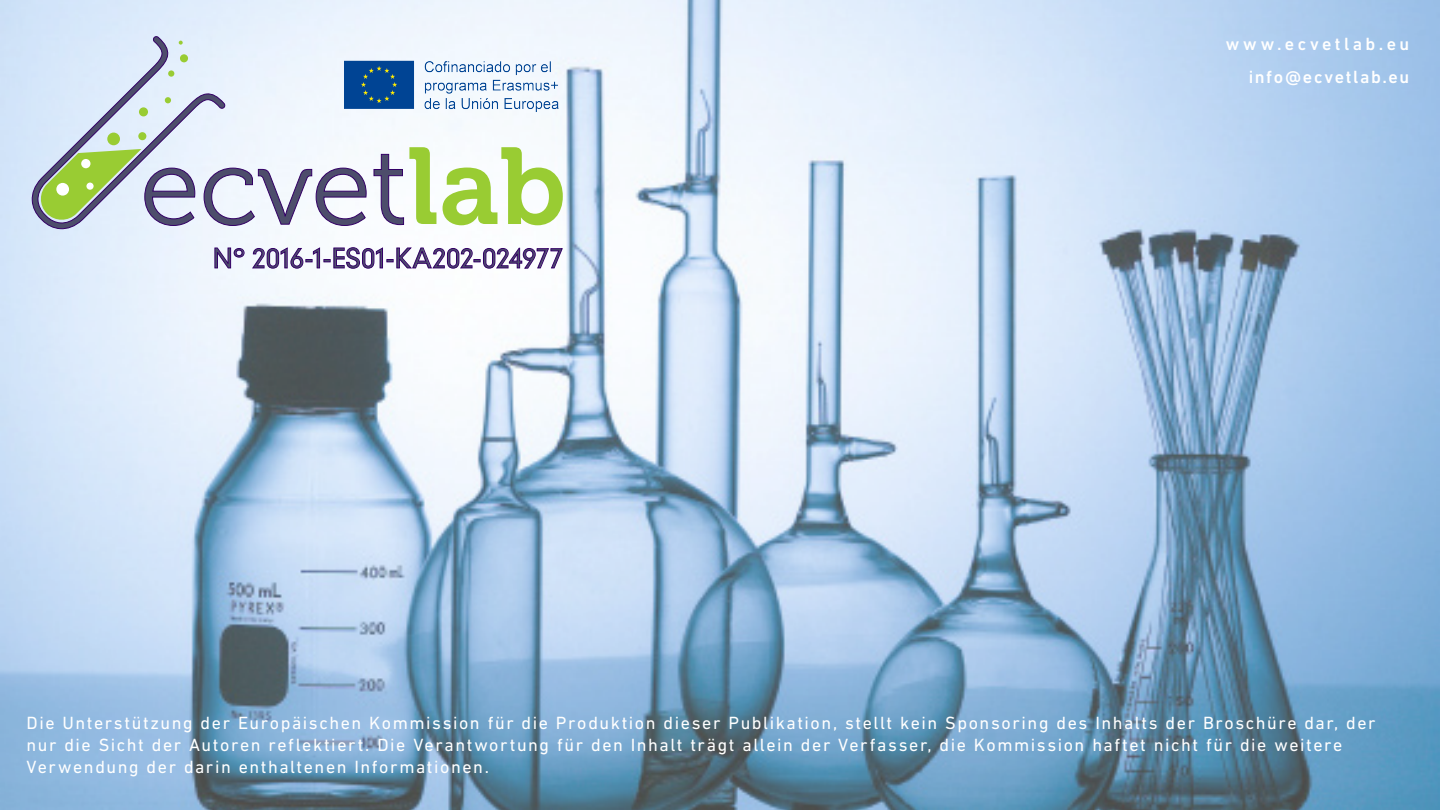
<style>
.page{position:relative;width:1440px;height:810px;background:#fff}
.page>*{position:absolute;margin:0;border:0;box-sizing:border-box;transform-origin:0 0}
.t1{font:300 26.25px "DIN Neuzeit Grotesk Std";letter-spacing:.005em;color:#4d4d6b}
.t2{font:18px/21.6px "DIN Next LT Pro";letter-spacing:.085em;color:#fff}
.t3{font:500 18px "DIN Next LT Pro";letter-spacing:.105em;color:#fff}
.t4{font:500 18px "DIN Next LT Pro";letter-spacing:.195em;color:#fff}
</style>
<div class="page">
<img style="left:0;top:0;width:1440px;height:810px">
<svg style="left:214px;top:247px;width:31px;height:22px"></svg>
<svg style="left:252px;top:247px;width:311px;height:22px"></svg>
<svg style="left:32px;top:35px;width:335px;height:194px"></svg>
<svg style="left:373px;top:147px;width:63px;height:78px"></svg>
<svg style="left:443px;top:147px;width:120px;height:78px"></svg>
<img style="left:344px;top:60px;width:219px;height:53px">
<p class="t1" style="left:213px;top:243px;width:352px">Nº 2016-1-ES01-KA202-024977</p>
<p class="t4" style="left:1226px;top:33px;width:185px">www.ecvetlab.eu</p>
<p class="t3" style="left:1249px;top:67px;width:162px">info@ecvetlab.eu</p>
<p class="t2" style="left:27px;top:712px;width:1350px">Die Unterstützung der Europäischen Kommission für die Produktion dieser Publikation, stellt kein Sponsoring des Inhalts der Broschüre dar, der nur die Sicht der Autoren reflektiert. Die Verantwortung für den Inhalt trägt allein der Verfasser, die Kommission haftet nicht für die weitere<br>Verwendung der darin enthaltenen Informationen.</p>
</div>
